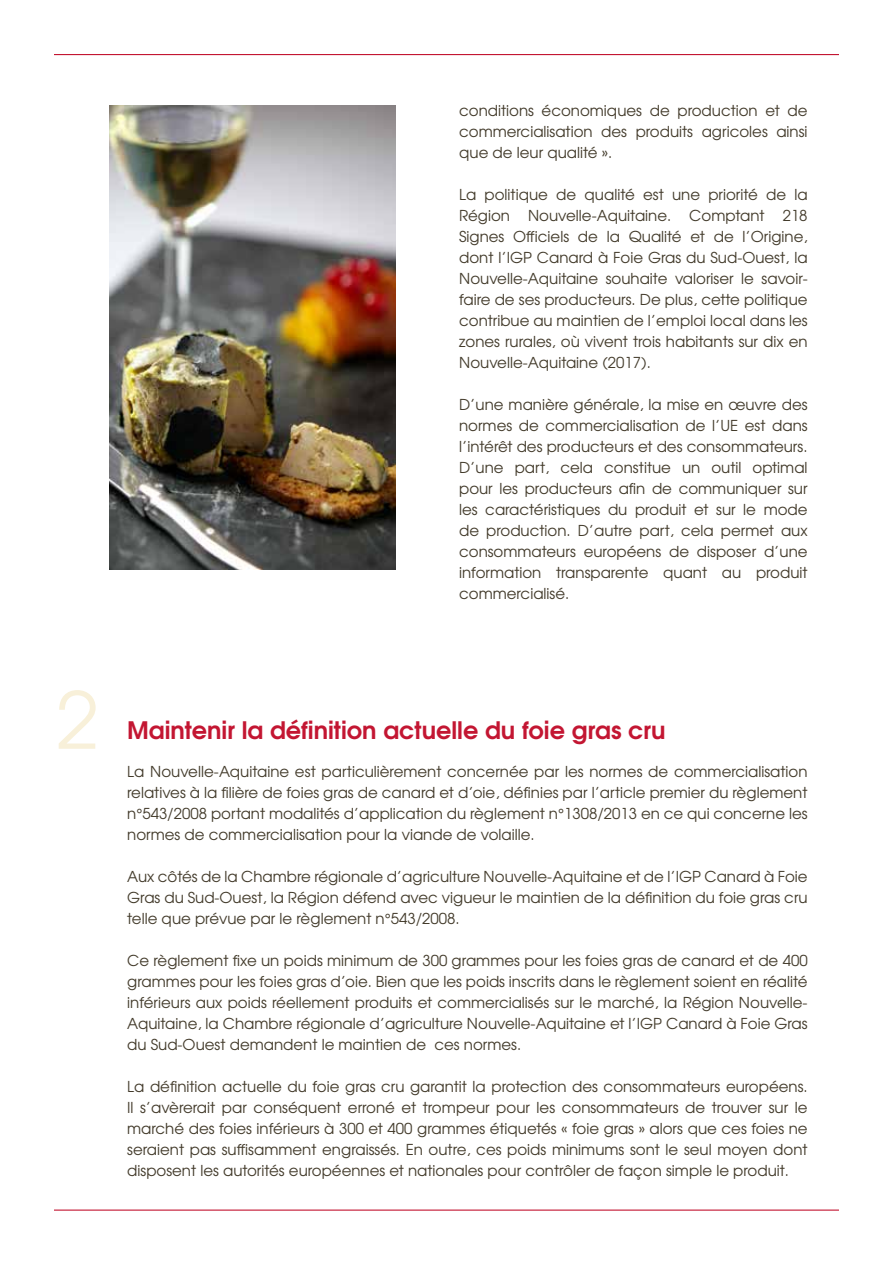
<style>
.page{position:relative;width:893px;height:1263px;background:#fff}
.page>*{position:absolute;margin:0;border:0;box-sizing:border-box;transform-origin:0 0}
.t1{font:78px "Te X Gyre Adventor";color:#f8f0d9}
.t2{font:700 24px "Te X Gyre Adventor";color:#c31632}
.t3{font:15px/21px "Te X Gyre Adventor";color:#433b2b;text-align:justify}
</style>
<div class="page">
<hr style="left:54px;top:54px;width:785px;height:1px;background:#c31632">
<hr style="left:54px;top:1209px;width:785px;height:2px;background:#c31632">
<img style="left:109px;top:105px;width:286px;height:464px">
<p class="t3" style="left:459px;top:99px;width:350px">conditions économiques de production et de commercialisation des produits agricoles ainsi que de leur qualité ».</p>
<p class="t3" style="left:459px;top:183px;width:350px">La politique de qualité est une priorité de la Région Nouvelle-Aquitaine. Comptant 218<br>Signes Officiels de la Qualité et de l’Origine, dont l’IGP Canard à Foie Gras du Sud-Ouest, la Nouvelle-Aquitaine souhaite valoriser le savoir&shy;faire de ses producteurs. De plus, cette politique contribue au maintien de l’emploi local dans les zones rurales, où vivent trois habitants sur dix en Nouvelle-Aquitaine (2017).</p>
<p class="t3" style="left:459px;top:393px;width:350px">D’une manière générale, la mise en œuvre des normes de commercialisation de l’UE est dans l’intérêt des producteurs et des consommateurs.<br>D’une part, cela constitue un outil optimal pour les producteurs afin de communiquer sur les caractéristiques du produit et sur le mode de production. D’autre part, cela permet aux consommateurs européens de disposer d’une information transparente quant au produit commercialisé.</p>
<h1 class="t1" style="left:56px;top:658px;width:45px">2</h1>
<h2 class="t2" style="left:127px;top:709px;width:540px">Maintenir la définition actuelle du foie gras cru</h2>
<p class="t3" style="left:127px;top:760px;width:682px">La Nouvelle-Aquitaine est particulièrement concernée par les normes de commercialisation relatives à la filière de foies gras de canard et d’oie, définies par l’article premier du règlement n°543/2008 portant modalités d’application du règlement n°1308/2013 en ce qui concerne les normes de commercialisation pour la viande de volaille.</p>
<p class="t3" style="left:127px;top:865px;width:682px">Aux côtés de la Chambre régionale d’agriculture Nouvelle-Aquitaine et de l’IGP Canard à Foie Gras du Sud-Ouest, la Région défend avec vigueur le maintien de la définition du foie gras cru telle que prévue par le règlement n°543/2008.</p>
<p class="t3" style="left:127px;top:949px;width:682px">Ce règlement fixe un poids minimum de 300 grammes pour les foies gras de canard et de 400 grammes pour les foies gras d’oie. Bien que les poids inscrits dans le règlement soient en réalité inférieurs aux poids réellement produits et commercialisés sur le marché, la Région Nouvelle-Aquitaine, la Chambre régionale d’agriculture Nouvelle-Aquitaine et l’IGP Canard à Foie Gras du Sud-Ouest demandent le maintien de ces normes.</p>
<p class="t3" style="left:127px;top:1075px;width:682px">La définition actuelle du foie gras cru garantit la protection des consommateurs européens.<br>Il s’avèrerait par conséquent erroné et trompeur pour les consommateurs de trouver sur le marché des foies inférieurs à 300 et 400 grammes étiquetés « foie gras » alors que ces foies ne seraient pas suffisamment engraissés. En outre, ces poids minimums sont le seul moyen dont disposent les autorités européennes et nationales pour contrôler de façon simple le produit.</p>
</div>
